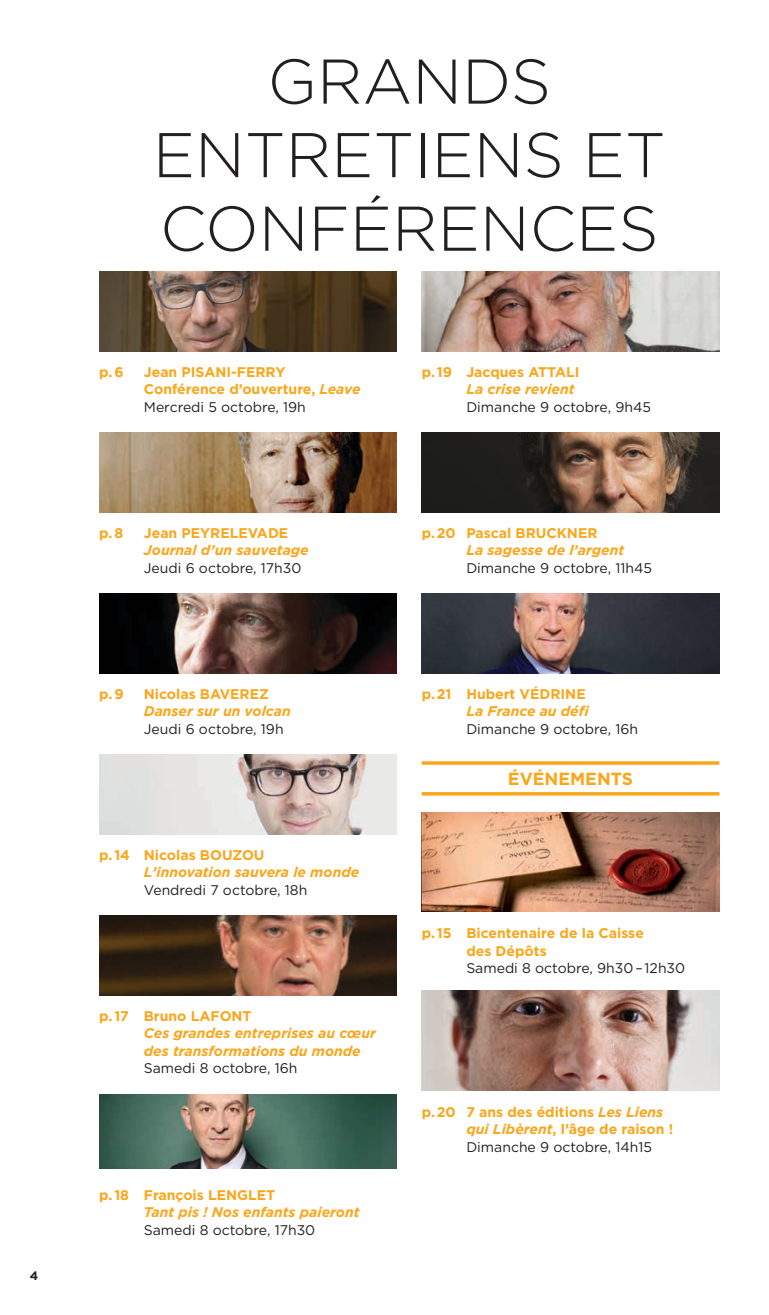
<style>
.page{position:relative;width:769px;height:1315px;background:#fff}
.page>*{position:absolute;margin:0;border:0;box-sizing:border-box;transform-origin:0 0}
.t1{font:300 63px/73.5px "Gotham";color:#231f20;text-align:center}
.t2{font:700 17.5px "Gotham";color:#faa61a}
.t3{font:700 14px/17.5px "Gotham";color:#faa61a}
.t4{font:italic 700 14px/17.5px "Gotham";color:#faa61a}
.t5{font:14px "Gotham";color:#231f20}
.t6{font:700 12.25px "Gotham";color:#231f20}
.s1{font-style:italic}
.s2{font-weight:400;color:#231f20}
</style>
<div class="page">
<img style="left:99px;top:272px;width:298px;height:79px">
<img style="left:99px;top:433px;width:298px;height:79px">
<img style="left:99px;top:594px;width:298px;height:79px">
<img style="left:99px;top:755px;width:298px;height:79px">
<img style="left:99px;top:916px;width:298px;height:79px">
<img style="left:99px;top:1094px;width:298px;height:75px">
<svg style="left:422px;top:761px;width:297px;height:4px"></svg>
<hr style="left:422px;top:792px;width:297px;height:3px;background:#faa61a">
<img style="left:422px;top:272px;width:297px;height:79px">
<img style="left:422px;top:433px;width:297px;height:79px">
<img style="left:422px;top:594px;width:297px;height:79px">
<img style="left:422px;top:812px;width:297px;height:99px">
<img style="left:422px;top:991px;width:297px;height:99px">
<p class="t6" style="left:30px;top:1267px;width:10px">4</p>
<h1 class="t1" style="left:153px;top:43px;width:514px">GRANDS<br>ENTRETIENS ET<br>CONFÉRENCES</h1>
<p class="t3" style="left:99px;top:363px;width:26px">p. 6</p>
<p class="t3" style="left:144px;top:363px;width:218px">Jean PISANI-FERRY<br>Conférence d’ouverture, <span class="s1">Leave<br></span><span class="s2">Mercredi 5 octobre, 19h</span></p>
<p class="t3" style="left:99px;top:524px;width:25px">p. 8</p>
<p class="t3" style="left:144px;top:524px;width:146px">Jean PEYRELEVADE</p>
<p class="t4" style="left:144px;top:541px;width:166px">Journal d’un sauvetage</p>
<p class="t5" style="left:144px;top:559px;width:159px">Jeudi 6 octobre, 17h30</p>
<p class="t3" style="left:99px;top:685px;width:26px">p. 9</p>
<p class="t3" style="left:144px;top:685px;width:127px">Nicolas BAVEREZ</p>
<p class="t4" style="left:144px;top:702px;width:148px">Danser sur un volcan</p>
<p class="t5" style="left:144px;top:720px;width:141px">Jeudi 6 octobre, 19h</p>
<p class="t3" style="left:99px;top:846px;width:167px">p. 14 Nicolas BOUZOU</p>
<p class="t4" style="left:144px;top:863px;width:217px">L’innovation sauvera le monde</p>
<p class="t5" style="left:144px;top:881px;width:165px">Vendredi 7 octobre, 18h</p>
<p class="t3" style="left:99px;top:1007px;width:154px">p. 17 Bruno LAFONT</p>
<p class="t4" style="left:144px;top:1024px;width:234px">Ces grandes entreprises au cœur des transformations du monde</p>
<p class="t5" style="left:144px;top:1059px;width:155px">Samedi 8 octobre, 16h</p>
<p class="t3" style="left:99px;top:1185px;width:178px">p. 18 François LENGLET</p>
<p class="t4" style="left:144px;top:1203px;width:217px">Tant pis ! Nos enfants paieront</p>
<p class="t5" style="left:144px;top:1220px;width:173px">Samedi 8 octobre, 17h30</p>
<p class="t3" style="left:422px;top:363px;width:159px">p. 19 Jacques ATTALI</p>
<p class="t4" style="left:466px;top:380px;width:110px">La crise revient</p>
<p class="t5" style="left:466px;top:398px;width:186px">Dimanche 9 octobre, 9h45</p>
<p class="t3" style="left:422px;top:524px;width:177px">p. 20 Pascal BRUCKNER</p>
<p class="t4" style="left:466px;top:541px;width:159px">La sagesse de l’argent</p>
<p class="t5" style="left:466px;top:559px;width:187px">Dimanche 9 octobre, 11h45</p>
<p class="t3" style="left:422px;top:685px;width:165px">p. 21 Hubert VÉDRINE</p>
<p class="t4" style="left:466px;top:702px;width:125px">La France au défi</p>
<p class="t5" style="left:466px;top:720px;width:173px">Dimanche 9 octobre, 16h</p>
<p class="t2" style="left:508px;top:767px;width:26px">Événements</p>
<p class="t3" style="left:466px;top:924px;width:179px;text-indent:-45px">p. 15 Bicentenaire de la Caisse des Dépôts</p>
<p class="t5" style="left:466px;top:959px;width:220px">Samedi 8 octobre, 9h30 – 12h30</p>
<p class="t3" style="left:466px;top:1103px;width:208px;text-indent:-45px">p. 20 7 ans des éditions <span class="s1">Les Liens qui Libèrent</span>, l’âge de raison !<br><span class="s2">Dimanche 9 octobre, 14h15</span></p>
</div>
